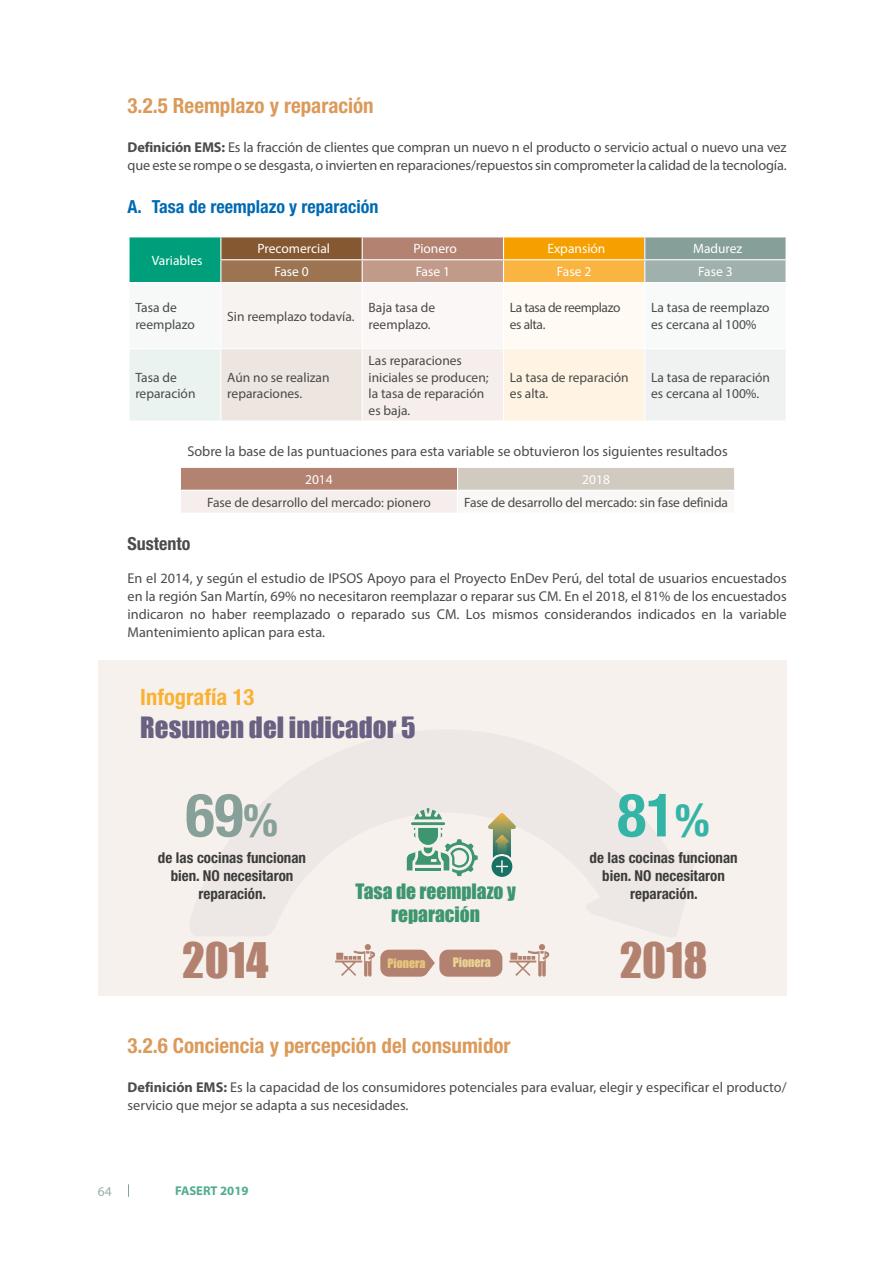
<style>
.page{position:relative;width:893px;height:1263px;background:#fff}
.page>*{position:absolute;margin:0;border:0;box-sizing:border-box;transform-origin:0 0}
.t1{font:700 condensed 60px "Helvetica Neue LT Std";color:#87a099}
.t2{font:700 condensed 60px "Helvetica Neue LT Std";color:#33b4a7}
.t3{font:45px "Impact";color:#b38170}
.t4{font:27px "Impact";color:#696082}
.t5{font:700 condensed 22.5px "Helvetica Neue LT Std";color:#f9b234}
.t6{font:700 condensed 21px "Helvetica Neue LT Std";color:#db9a5a}
.t7{font:19.5px/23.4px "Impact";color:#3e966f;text-align:center}
.t8{font:700 condensed 18px "Helvetica Neue LT Std";color:#006ab3}
.t9{font:700 condensed 18px "Helvetica Neue LT Std";color:#4b4b4a}
.t10{font:700 condensed 15px/18px "Helvetica Neue LT Std";color:#3c3c3b;text-align:center}
.t11{font:14.25px/18px "Myriad Pro";color:#4b4b4a}
.t12{font:13.5px/16.5px "Myriad Pro";color:#4a4a49}
.t13{font:13.5px "Myriad Pro";color:#fff}
.t14{font:13.5px/16.5px "Myriad Pro";letter-spacing:-.03em;color:#4a4a49}
.t15{font:13.5px "Myriad Pro";color:#99afa8}
.t16{font:700 12.75px "Myriad Pro";color:#52ac8f}
.t17{font:12px "Impact";color:#e8c77d}
.t18{font:12px "Impact";color:#e9d495}
.s1{font-weight:700}
.s2{font-size:45px}
</style>
<div class="page">
<svg style="left:128px;top:1184px;width:1px;height:13px"></svg>
<div style="left:129px;top:237px;width:92px;height:46px;background:#009f7c"></div>
<div style="left:221px;top:237px;width:141px;height:23px;background:#865831"></div>
<div style="left:362px;top:237px;width:141px;height:23px;background:#b38271"></div>
<div style="left:503px;top:237px;width:142px;height:23px;background:#f6a000"></div>
<div style="left:645px;top:237px;width:141px;height:23px;background:#869f99"></div>
<div style="left:221px;top:260px;width:141px;height:23px;background:#9c7451"></div>
<div style="left:362px;top:260px;width:141px;height:23px;background:#c29a8a"></div>
<div style="left:503px;top:260px;width:142px;height:23px;background:#f9b442"></div>
<div style="left:645px;top:260px;width:141px;height:23px;background:#a0b0ac"></div>
<div style="left:129px;top:283px;width:92px;height:66px;background:#f6f9f8"></div>
<div style="left:221px;top:283px;width:141px;height:66px;background:#f7f3f0"></div>
<div style="left:362px;top:283px;width:141px;height:66px;background:#fbf7f6"></div>
<div style="left:503px;top:283px;width:142px;height:66px;background:#fffaf3"></div>
<div style="left:645px;top:283px;width:141px;height:66px;background:#f8f9f9"></div>
<div style="left:129px;top:349px;width:92px;height:72px;background:#eaf3ef"></div>
<div style="left:221px;top:349px;width:141px;height:72px;background:#ede5df"></div>
<div style="left:362px;top:349px;width:141px;height:72px;background:#f5eeec"></div>
<div style="left:503px;top:349px;width:142px;height:72px;background:#fff3e3"></div>
<div style="left:645px;top:349px;width:141px;height:72px;background:#f0f2f2"></div>
<hr style="left:128px;top:237px;width:2px;height:23px;background:#fff">
<hr style="left:785px;top:237px;width:2px;height:22px;background:#fff">
<hr style="left:128px;top:260px;width:2px;height:22px;background:#fff">
<hr style="left:220px;top:259px;width:142px;height:1px;background:#fff">
<svg style="left:220px;top:237px;width:1px;height:45px"></svg>
<hr style="left:362px;top:259px;width:141px;height:1px;background:#fff">
<svg style="left:362px;top:237px;width:1px;height:45px"></svg>
<hr style="left:503px;top:259px;width:142px;height:1px;background:#fff">
<svg style="left:503px;top:237px;width:1px;height:45px"></svg>
<hr style="left:645px;top:259px;width:142px;height:1px;background:#fff">
<svg style="left:644px;top:237px;width:1px;height:45px"></svg>
<hr style="left:785px;top:260px;width:2px;height:22px;background:#fff">
<hr style="left:128px;top:282px;width:93px;height:1px;background:#fff">
<hr style="left:128px;top:283px;width:2px;height:65px;background:#fff">
<hr style="left:221px;top:282px;width:141px;height:1px;background:#fff">
<hr style="left:220px;top:283px;width:1px;height:65px;background:#fff">
<hr style="left:362px;top:282px;width:141px;height:1px;background:#fff">
<hr style="left:362px;top:283px;width:1px;height:65px;background:#fff">
<hr style="left:503px;top:282px;width:142px;height:1px;background:#fff">
<hr style="left:503px;top:283px;width:1px;height:65px;background:#fff">
<hr style="left:645px;top:282px;width:142px;height:1px;background:#fff">
<hr style="left:644px;top:283px;width:1px;height:65px;background:#fff">
<hr style="left:785px;top:283px;width:2px;height:65px;background:#fff">
<hr style="left:128px;top:348px;width:93px;height:1px;background:#fff">
<hr style="left:128px;top:349px;width:2px;height:71px;background:#fff">
<hr style="left:221px;top:348px;width:141px;height:1px;background:#fff">
<hr style="left:220px;top:349px;width:1px;height:71px;background:#fff">
<hr style="left:362px;top:348px;width:141px;height:1px;background:#fff">
<hr style="left:362px;top:349px;width:1px;height:71px;background:#fff">
<hr style="left:503px;top:348px;width:142px;height:1px;background:#fff">
<hr style="left:503px;top:349px;width:1px;height:71px;background:#fff">
<hr style="left:645px;top:348px;width:142px;height:1px;background:#fff">
<hr style="left:644px;top:349px;width:1px;height:71px;background:#fff">
<hr style="left:785px;top:349px;width:2px;height:71px;background:#fff">
<hr style="left:128px;top:420px;width:93px;height:2px;background:#fff">
<hr style="left:221px;top:420px;width:141px;height:2px;background:#fff">
<hr style="left:362px;top:420px;width:141px;height:2px;background:#fff">
<hr style="left:503px;top:420px;width:142px;height:2px;background:#fff">
<hr style="left:645px;top:420px;width:142px;height:2px;background:#fff">
<div style="left:180px;top:467px;width:278px;height:23px;background:#b38271"></div>
<div style="left:458px;top:467px;width:277px;height:23px;background:#d1cac0"></div>
<div style="left:180px;top:490px;width:278px;height:23px;background:#f5eeec"></div>
<div style="left:458px;top:490px;width:277px;height:23px;background:#f9f8f7"></div>
<hr style="left:180px;top:467px;width:278px;height:1px;background:#fff">
<hr style="left:458px;top:467px;width:277px;height:1px;background:#fff">
<hr style="left:180px;top:490px;width:278px;height:1px;background:#fff">
<svg style="left:180px;top:468px;width:1px;height:45px"></svg>
<hr style="left:458px;top:490px;width:277px;height:1px;background:#fff">
<svg style="left:457px;top:468px;width:1px;height:45px"></svg>
<svg style="left:734px;top:468px;width:1px;height:22px"></svg>
<div style="left:98px;top:660px;width:689px;height:335px;background:#f6f1ec"></div>
<svg style="left:335px;top:944px;width:100px;height:33px"></svg>
<div style="left:439px;top:950px;width:63px;height:27px;background:#b38170;border-radius:9px"></div>
<svg style="left:509px;top:944px;width:40px;height:33px"></svg>
<svg style="left:414px;top:808px;width:28px;height:11px"></svg>
<hr style="left:411px;top:822px;width:34px;height:3px;background:#3e966f">
<svg style="left:407px;top:828px;width:71px;height:48px"></svg>
<svg style="left:488px;top:813px;width:28px;height:64px"></svg>
<h3 class="t6" style="left:128px;top:93px;width:248px">3.2.5 Reemplazo y reparación</h3>
<p class="t11" style="left:128px;top:138px;width:661px"><span class="s1">Definición EMS:</span> Es la fracción de clientes que compran un nuevo n el producto o servicio actual o nuevo una vez que este se rompe o se desgasta, o invierten en reparaciones/repuestos sin comprometer la calidad de la tecnología.</p>
<p class="t8" style="left:128px;top:196px;width:252px">A. Tasa de reemplazo y reparación</p>
<p class="t13" style="left:152px;top:252px;width:52px">Variables</p>
<p class="t13" style="left:257px;top:241px;width:74px">Precomercial</p>
<p class="t13" style="left:413px;top:241px;width:45px">Pionero</p>
<p class="t13" style="left:547px;top:241px;width:59px">Expansión</p>
<p class="t13" style="left:693px;top:241px;width:51px">Madurez</p>
<p class="t13" style="left:274px;top:263px;width:36px">Fase 0</p>
<p class="t13" style="left:416px;top:263px;width:36px">Fase 1</p>
<p class="t13" style="left:557px;top:263px;width:36px">Fase 2</p>
<p class="t13" style="left:698px;top:263px;width:36px">Fase 3</p>
<p class="t12" style="left:135px;top:299px;width:61px">Tasa de reemplazo</p>
<p class="t12" style="left:227px;top:308px;width:129px">Sin reemplazo todavía.</p>
<p class="t12" style="left:369px;top:299px;width:68px">Baja tasa de reemplazo.</p>
<p class="t14" style="left:510px;top:299px;width:112px">La tasa de reemplazo es alta.</p>
<p class="t12" style="left:651px;top:299px;width:120px">La tasa de reemplazo es cercana al 100%</p>
<p class="t12" style="left:135px;top:369px;width:62px">Tasa de reparación</p>
<p class="t12" style="left:227px;top:369px;width:104px">Aún no se realizan reparaciones.</p>
<p class="t12" style="left:369px;top:352px;width:122px">Las reparaciones iniciales se producen; la tasa de reparación es baja.</p>
<p class="t12" style="left:510px;top:369px;width:120px">La tasa de reparación es alta.</p>
<p class="t12" style="left:651px;top:369px;width:120px">La tasa de reparación es cercana al 100%.</p>
<p class="t11" style="left:187px;top:442px;width:542px">Sobre la base de las puntuaciones para esta variable se obtuvieron los siguientes resultados</p>
<p class="t13" style="left:305px;top:471px;width:29px">2014</p>
<p class="t13" style="left:582px;top:471px;width:29px">2018</p>
<p class="t12" style="left:207px;top:494px;width:225px">Fase de desarrollo del mercado: pionero</p>
<p class="t12" style="left:464px;top:494px;width:265px">Fase de desarrollo del mercado: sin fase definida</p>
<p class="t9" style="left:128px;top:533px;width:64px">Sustento</p>
<p class="t11" style="left:128px;top:569px;width:661px;text-align:justify">En el 2014, y según el estudio de IPSOS Apoyo para el Proyecto EnDev Perú, del total de usuarios encuestados en la región San Martín, 69% no necesitaron reemplazar o reparar sus CM. En el 2018, el 81% de los encuestados indicaron no haber reemplazado o reparado sus CM. Los mismos considerandos indicados en la variable Mantenimiento aplican para esta.</p>
<h3 class="t5" style="left:140px;top:683px;width:115px">Infografía 13</h3>
<h3 class="t4" style="left:140px;top:706px;width:277px">Resumen del indicador 5</h3>
<h1 class="t1" style="left:186px;top:779px;width:94px">69<span class="s2">%</span></h1>
<p class="t10" style="left:158px;top:849px;width:150px">de las cocinas funcionan bien. NO necesitaron reparación.</p>
<h2 class="t3" style="left:182px;top:925px;width:88px">2014</h2>
<h3 class="t7" style="left:356px;top:879px;width:162px">Tasa de reemplazo y reparación</h3>
<p class="t17" style="left:387px;top:954px;width:40px">Pionera</p>
<p class="t18" style="left:453px;top:953px;width:40px">Pionera</p>
<h1 class="t2" style="left:617px;top:779px;width:94px">81<span class="s2">%</span></h1>
<p class="t10" style="left:589px;top:849px;width:150px">de las cocinas funcionan bien. NO necesitaron reparación.</p>
<h2 class="t3" style="left:620px;top:925px;width:89px">2018</h2>
<h3 class="t6" style="left:128px;top:1033px;width:384px">3.2.6 Conciencia y percepción del consumidor</h3>
<p class="t11" style="left:128px;top:1078px;width:661px"><span class="s1">Definición EMS:</span> Es la capacidad de los consumidores potenciales para evaluar, elegir y especificar el producto/ servicio que mejor se adapta a sus necesidades.</p>
<p class="t15" style="left:98px;top:1183px;width:15px">64</p>
<p class="t16" style="left:175px;top:1182px;width:75px">FASERT 2019</p>
</div>
